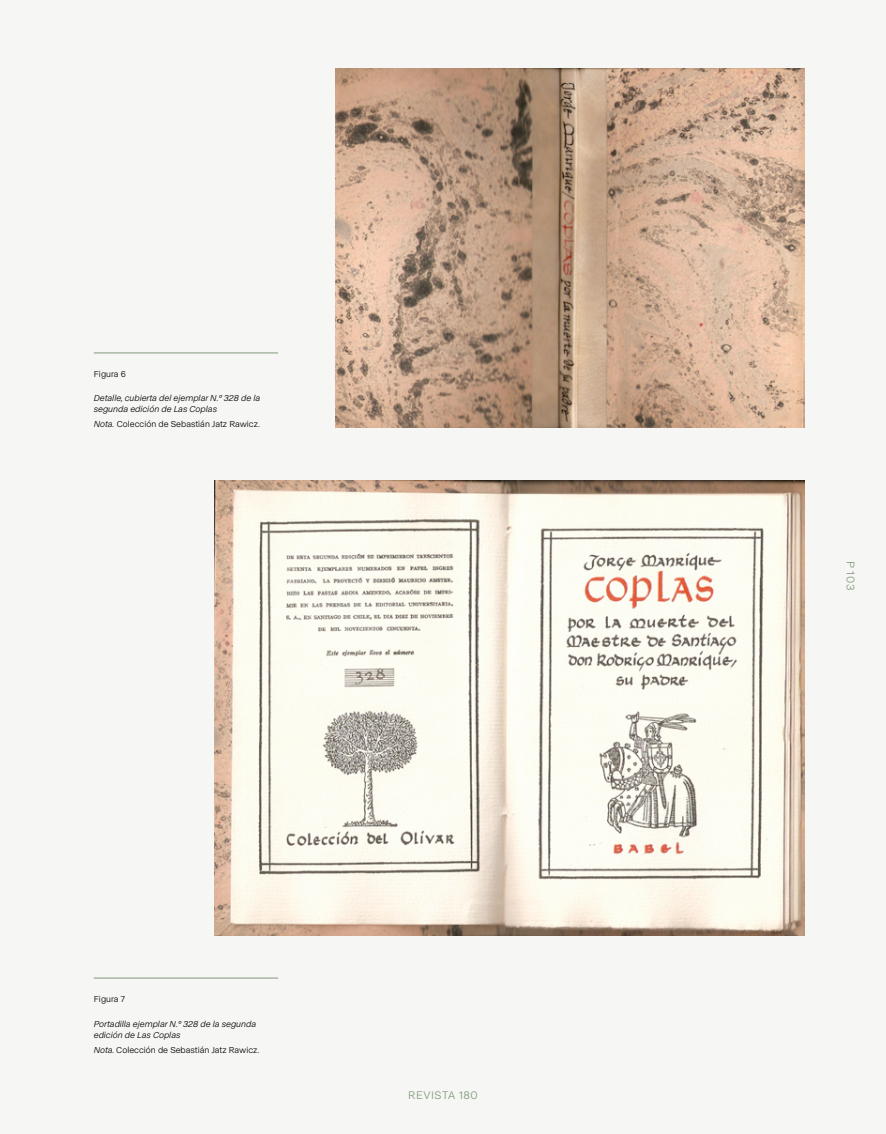
<style>
.page{position:relative;width:886px;height:1134px;background:#f6f7f5}
.page>*{position:absolute;margin:0;border:0;box-sizing:border-box;transform-origin:0 0}
.t1{font:11.25px "ABC Normal";letter-spacing:.05em;color:#81997a}
.t2{font:italic 8.75px/11.2px "ABC Normal";color:#000}
.t3{font:8.75px "ABC Normal";color:#000}
.s1{font-style:italic}
</style>
<div class="page">
<img style="left:336px;top:69px;width:469px;height:358px">
<img style="left:215px;top:480px;width:590px;height:455px">
<hr style="left:94px;top:353px;width:184px;height:1px;background:#81997a">
<hr style="left:94px;top:978px;width:184px;height:1px;background:#81997a">
<p class="t3" style="left:94px;top:368px;width:34px">Figura 6</p>
<p class="t2" style="left:94px;top:392px;width:168px">Detalle, cubierta del ejemplar N.º 328 de la segunda edición de Las Coplas</p>
<p class="t3" style="left:94px;top:418px;width:168px"><span class="s1">Nota.</span> Colección de Sebastián Jatz Rawicz.</p>
<p class="t3" style="left:94px;top:993px;width:33px">Figura 7</p>
<p class="t2" style="left:94px;top:1017px;width:164px">Portadilla ejemplar N.º 328 de la segunda edición de Las Coplas</p>
<p class="t3" style="left:94px;top:1044px;width:167px"><span class="s1">Nota.</span> Colección de Sebastián Jatz Rawicz.</p>
<p class="t1" style="left:408px;top:1088px;width:71px">REVISTA 180</p>
<p class="t1" style="left:858px;top:561px;width:31px;rotate:90deg">P 103</p>
</div>
